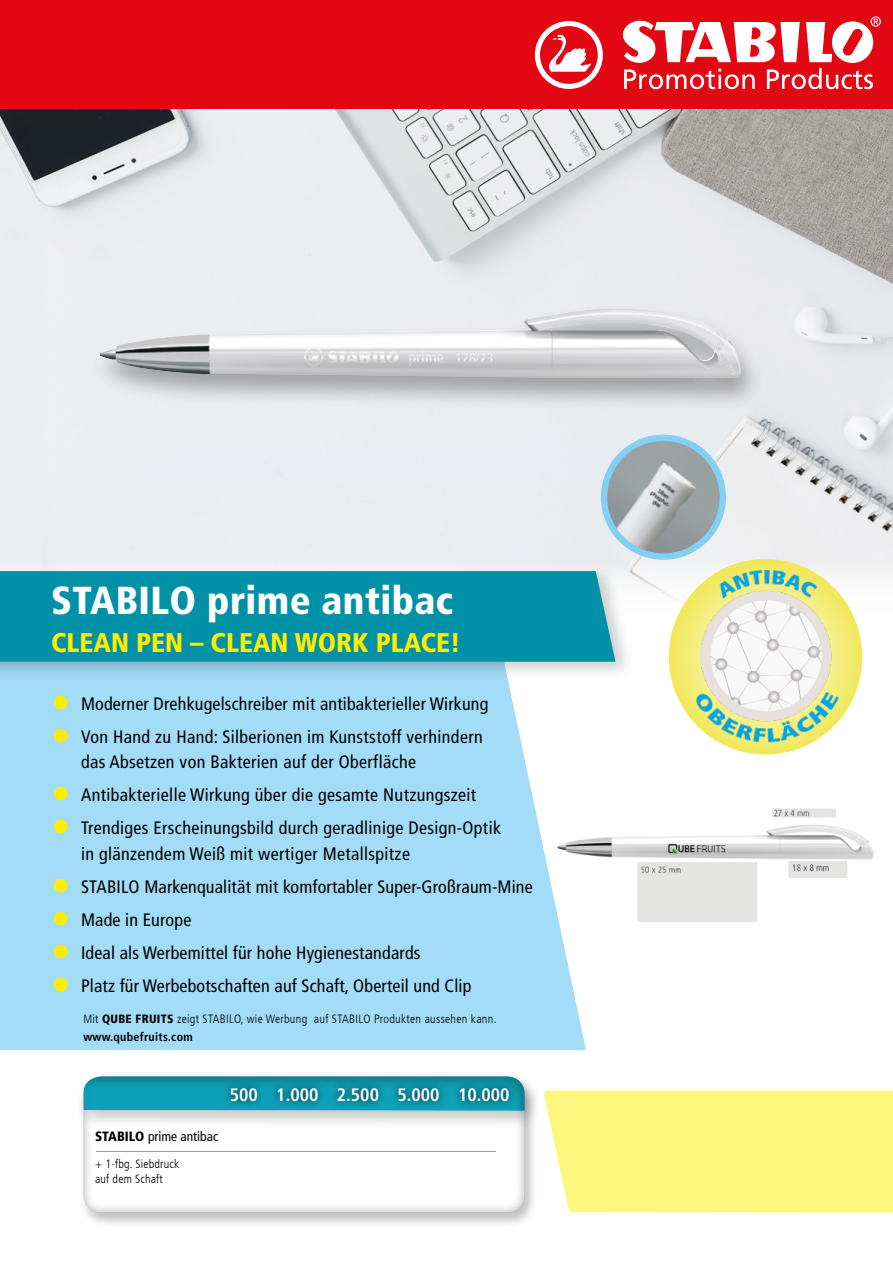
<style>
.page{position:relative;width:893px;height:1263px;background:#fff}
.page>*{position:absolute;margin:0;border:0;box-sizing:border-box;transform-origin:0 0}
.t1{font:900 condensed 39px "Frutiger LT Com";letter-spacing:.01em;color:#fff}
.t2{font:900 condensed 27px "Frutiger LT Com";color:#ffed00}
.t3{font:condensed 18px/25.5px "Frutiger LT Com";letter-spacing:.02em;color:#000}
.t4{font:700 condensed 18px "Frutiger LT Com";color:#fff}
.t5{font:condensed 13.5px "Frutiger LT Com";color:#000}
.t6{font:300 condensed 12px/18px "Frutiger LT Com";letter-spacing:.025em;color:#000}
.s1{font-weight:300;font-size:39px;color:#ffed00}
.s2{font-weight:900}
.s3{font-weight:700}
</style>
<div class="page">
<img style="left:0;top:109px;width:893px;height:491px">
<div style="left:0;top:681px;width:586px;height:370px;background:#a3dcf7"></div>
<div style="left:0;top:571px;width:636px;height:110px;background:#000;opacity:.2"></div>
<div style="left:0;top:571px;width:616px;height:91px;background:#0091a7"></div>
<div style="left:79px;top:1075px;width:459px;height:154px;background:#000;opacity:.25"></div>
<div style="left:70px;top:1065px;width:469px;height:149px;background:#000;opacity:.33"></div>
<div style="left:74px;top:1069px;width:470px;height:63px;background:#000;opacity:.25"></div>
<div style="left:70px;top:1064px;width:469px;height:47px;background:#000;opacity:.22"></div>
<div style="left:223px;top:1081px;width:294px;height:29px;background:#000;opacity:.75"></div>
<div style="left:88px;top:304px;width:677px;height:107px;background:#000;opacity:.32"></div>
<div style="left:87px;top:298px;width:667px;height:81px;background:#000;opacity:.09"></div>
<div style="left:586px;top:424px;width:153px;height:136px;background:#000;opacity:.76"></div>
<div style="left:669px;top:559px;width:193px;height:195px;background:#f1e858;border-radius:50%"></div>
<img style="left:556px;top:799px;width:318px;height:96px">
<img style="left:636px;top:860px;width:127px;height:62px">
<div style="left:786px;top:878px;width:65px;height:32px;background:#fff"></div>
<div style="left:0;top:0;width:893px;height:109px;background:#e30613"></div>
<svg style="left:622px;top:16px;width:259px;height:73px"></svg>
<svg style="left:535px;top:21px;width:68px;height:68px"></svg>
<img style="left:677px;top:564px;width:177px;height:185px">
<hr style="left:96px;top:1151px;width:400px;height:1px;background:#9d9d9c">
<svg style="left:540px;top:1087px;width:353px;height:126px;background:#fef689"></svg>
<h1 class="t1" style="left:51px;top:577px;width:404px">STABILO prime antibac</h1>
<h2 class="t2" style="left:51px;top:626px;width:411px">CLEAN PEN – CLEAN WORK PLACE!</h2>
<p class="t3" style="left:51px;top:691px;width:439px"><span class="s1">•</span> Moderner Drehkugelschreiber mit antibakterieller Wirkung</p>
<p class="t3" style="left:81px;top:724px;width:403px;text-indent:-30px"><span class="s1">•</span> Von Hand zu Hand: Silberionen im Kunststoff verhindern das Absetzen von Bakterien auf der Oberfläche</p>
<p class="t3" style="left:51px;top:782px;width:427px"><span class="s1">•</span> Antibakterielle Wirkung über die gesamte Nutzungszeit</p>
<p class="t3" style="left:81px;top:815px;width:421px;text-indent:-30px"><span class="s1">•</span> Trendiges Erscheinungsbild durch geradlinige Design-Optik in glänzendem Weiß mit wertiger Metallspitze</p>
<p class="t3" style="left:51px;top:874px;width:483px"><span class="s1">•</span> STABILO Markenqualität mit komfortabler Super-Großraum-Mine</p>
<p class="t3" style="left:51px;top:907px;width:142px"><span class="s1">•</span> Made in Europe</p>
<p class="t3" style="left:51px;top:940px;width:371px"><span class="s1">•</span> Ideal als Werbemittel für hohe Hygienestandards</p>
<p class="t3" style="left:51px;top:973px;width:422px"><span class="s1">•</span> Platz für Werbebotschaften auf Schaft, Oberteil und Clip</p>
<p class="t6" style="left:83px;top:1009px;width:415px">Mit <span class="s2">QUBE FRUITS</span> zeigt STABILO, wie Werbung auf STABILO Produkten aussehen kann. <span class="s3">www.qubefruits.com</span></p>
<p class="t5" style="left:95px;top:1128px;width:125px"><span class="s2">STABILO</span> prime antibac</p>
<p class="t6" style="left:95px;top:1157px;width:86px;line-height:14.4px">+ 1-fbg. Siebdruck auf dem Schaft</p>
<p class="t4" style="left:230px;top:1084px;width:281px">500 1.000 2.500 5.000 10.000</p>
</div>
